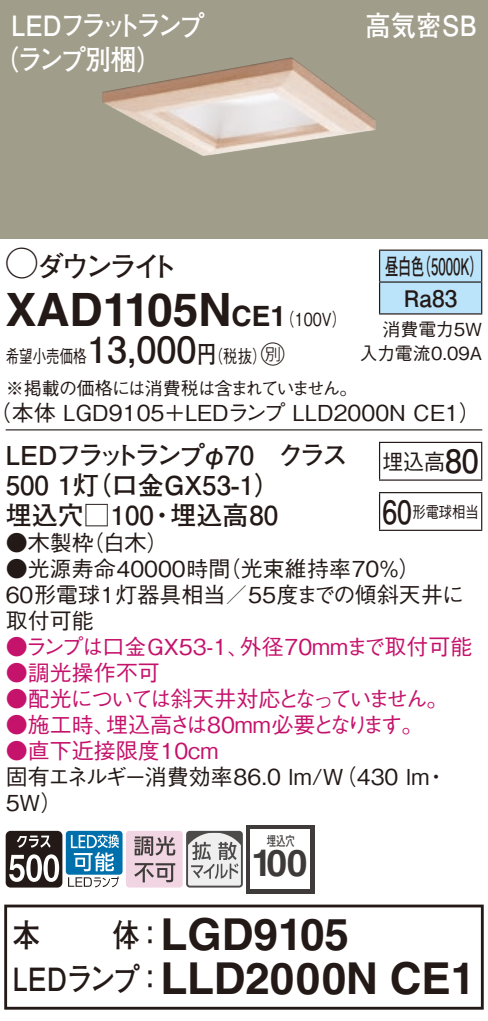
<style>
.page{position:relative;width:488px;height:1021px;background:#fff}
.page>*{position:absolute;margin:0;border:0;box-sizing:border-box;transform-origin:0 0}
.t1{font:700 46px "Helvetica LT Std";color:#231916}
.t2{font:700 44px/44px "Helvetica LT Std";letter-spacing:-.005em;color:#231916;text-align:center}
.t3{font:700 37.2px "Helvetica LT Std";color:#3e3a39}
.t4{font:700 32px "Futo Go B101 Pro";color:#231916;scale:.85 1}
.t5{font:700 28px/34px "Futo Go B101 Pro";letter-spacing:-.12em;color:#fff;scale:.9 1}
.t6{font:700 28px "Futo Go B101 Pro";letter-spacing:-.15em;color:#231916}
.t7{font:700 28px "Futo Go B101 Pro";letter-spacing:-.06em;color:#fff;scale:.9 1}
.t8{font:700 26px/30px "Futo Go B101 Pro";color:#231916}
.t9{font:700 22.8px/32px "Futo Go B101 Pro";color:#231916;text-align:center;scale:.58 1}
.t10{font:500 22px/26px "Gothic BBB Pro";color:#231916}
.t11{font:500 22px "Gothic BBB Pro";color:#c5126b}
.t12{font:500 22px "Gothic BBB Pro";letter-spacing:-.11em;color:#c5126b}
.t13{font:500 22px "Gothic BBB Pro";color:#231916;scale:.95 1}
.t14{font:500 18px/31.6px "Gothic BBB Pro";letter-spacing:-.035em;color:#231916;scale:.75 1}
.t15{font:500 18px/24px "Gothic BBB Pro";color:#231916;text-align:right}
.t16{font:500 16px "Gothic BBB Pro";color:#231916;scale:.83 1}
.t17{font:13.6px "Futo Go B101 Pro Bold 90 pv RKSJ H";color:#3f3b3a;scale:.7 1}
.s1{font-family:"Ford Classification 1";font-weight:400;font-size:32px}
.s2{font-size:28px}
.s3{font-family:"Gothic BBB Pro";font-weight:500;font-size:18px}
.s4{font-family:"Futo Go B101 Pro";font-weight:700;font-size:36px}
.s5{font-family:"Futo Go B101 Pro";font-weight:700;font-size:24px}
.s6{font-family:"Ford Classification 1";font-weight:400;font-size:24px}
.s7{font-family:"Futo Go B101 Pro";font-weight:700;font-size:32px}
.s8{font-family:"Futo Go B101 Pro";font-size:32px}
</style>
<div class="page">
<div style="left:0;top:0;width:488px;height:238px;background:#a19d8b"></div>
<img style="left:102px;top:58px;width:274px;height:98px">
<div style="left:380px;top:251px;width:101px;height:62px;background:#bbe3f9"></div>
<hr style="left:379px;top:249px;width:103px;height:2px;background:#231916">
<hr style="left:379px;top:251px;width:1px;height:30px;background:#231916">
<hr style="left:481px;top:251px;width:1px;height:30px;background:#231916">
<hr style="left:379px;top:281px;width:103px;height:2px;background:#231916">
<hr style="left:379px;top:283px;width:1px;height:30px;background:#231916">
<hr style="left:481px;top:283px;width:1px;height:30px;background:#231916">
<hr style="left:379px;top:313px;width:103px;height:1px;background:#231916">
<hr style="left:6px;top:429px;width:476px;height:1px;background:#231916">
<hr style="left:379px;top:443px;width:1px;height:36px;background:#231916">
<hr style="left:379px;top:442px;width:103px;height:1px;background:#231916">
<hr style="left:481px;top:443px;width:1px;height:36px;background:#231916">
<hr style="left:379px;top:479px;width:103px;height:2px;background:#231916">
<hr style="left:379px;top:493px;width:1px;height:36px;background:#231916">
<hr style="left:379px;top:492px;width:103px;height:1px;background:#231916">
<hr style="left:481px;top:493px;width:1px;height:36px;background:#231916">
<hr style="left:379px;top:529px;width:103px;height:2px;background:#231916">
<svg style="left:6px;top:830px;width:56px;height:57px"></svg>
<div style="left:66px;top:830px;width:56px;height:44px;background:#0070ac;border-radius:3px"></div>
<svg style="left:68px;top:834px;width:51px;height:53px"></svg>
<svg style="left:126px;top:831px;width:114px;height:56px"></svg>
<div style="left:186px;top:830px;width:57px;height:57px;border:2px solid #4d4a4a;border-radius:3px"></div>
<div style="left:246px;top:825px;width:68px;height:68px;background:#3f3b3a"></div>
<div style="left:250px;top:829px;width:60px;height:60px;background:#fff"></div>
<div style="left:4px;top:904px;width:479px;height:105px;border:3px solid #231916"></div>
<p class="t5" style="left:-7px;top:5px;width:236px;text-indent:18px">LEDフラットランプ（ランプ別梱）</p>
<p class="t7" style="left:365px;top:3px;width:125px">高気密SB</p>
<p class="t6" style="left:6px;top:244px;width:174px"><span class="s1">A</span>ダウンライト</p>
<h1 class="t1" style="left:6px;top:281px;width:342px">XAD1105N<span class="s2">CE1</span><span class="s3">（100V）</span></h1>
<p class="t14" style="left:6px;top:338px;width:470px">希望小売価格<span class="s4">13,000</span><span class="s5">円</span>（税抜）<span class="s6">C<br></span>※掲載の価格には消費税は含まれていません。</p>
<p class="t10" style="left:-10px;top:397px;width:492px">（本体 LGD9105＋LEDランプ LLD2000N CE1）</p>
<p class="t9" style="left:385px;top:247px;width:170px">昼白色（5000K）<br>Ra83</p>
<p class="t15" style="left:359px;top:315px;width:124px">消費電力5W<br>入力電流0.09A</p>
<p class="t8" style="left:6px;top:436px;width:343px">LEDフラットランプφ70　クラス<br>500 1灯（口金GX53-1）<br>埋込穴□100・埋込高80</p>
<p class="t10" style="left:6px;top:527px;width:164px">●木製枠（白木）</p>
<p class="t10" style="left:6px;top:553px;width:460px">●光源寿命40000時間（光束維持率70％）<br>60形電球1灯器具相当／55度までの傾斜天井に取付可能</p>
<p class="t11" style="left:6px;top:629px;width:468px">●ランプは口金GX53-1、外径70mmまで取付可能</p>
<p class="t11" style="left:6px;top:655px;width:156px">●調光操作不可</p>
<p class="t12" style="left:6px;top:681px;width:444px">●配光については斜天井対応となっていません。</p>
<p class="t11" style="left:6px;top:707px;width:419px">●施工時、埋込高さは80mm必要となります。</p>
<p class="t11" style="left:6px;top:733px;width:214px">●直下近接限度10cm</p>
<p class="t10" style="left:6px;top:761px;width:443px">固有エネルギー消費効率86.0 lm/W（430 lm・<br>5W）</p>
<p class="t13" style="left:382px;top:443px;width:103px">埋込高<span class="s7">80</span></p>
<p class="t16" style="left:382px;top:498px;width:118px"><span class="s7">60</span>形電球相当</p>
<p class="t17" style="left:266px;top:829px;width:42px">埋込穴</p>
<h3 class="t3" style="left:251px;top:840px;width:58px">100</h3>
<h2 class="t2" style="left:13px;top:911px;width:464px"><span class="s8">体：</span>LGD9105<br><span class="s8">LEDランプ：</span>LLD2000N CE1</h2>
<h3 class="t4" style="left:13px;top:909px;width:34px">本</h3>
</div>
